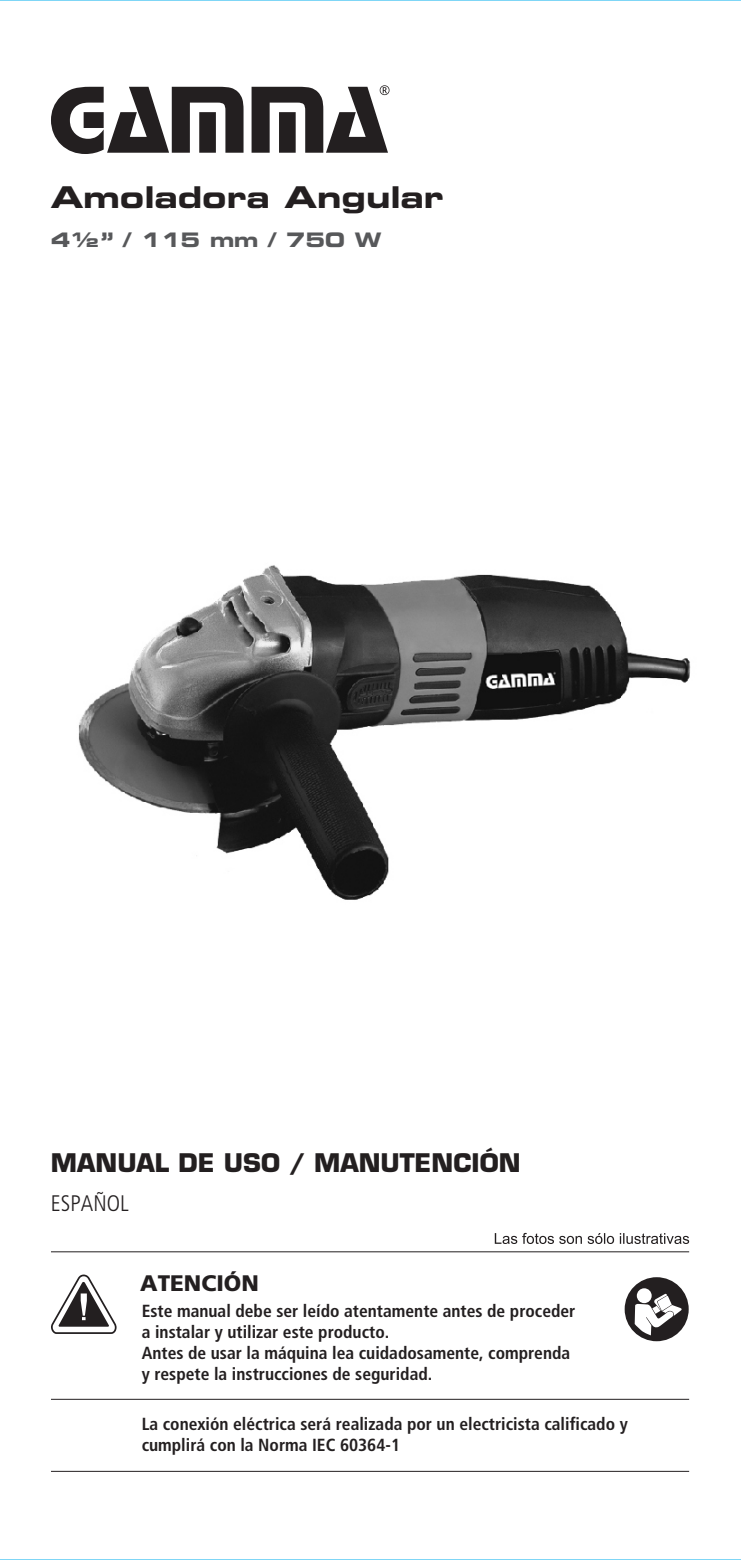
<style>
.page{position:relative;width:741px;height:1560px;background:#fff}
.page>*{position:absolute;margin:0;border:0;box-sizing:border-box;transform-origin:0 0}
.t1{font:30px "Eurostile Bold Extended Two";color:#231f20}
.t2{font:700 25px "Eurostile";color:#231f20}
.t3{font:900 22.5px "Frutiger";color:#231f20}
.t4{font:300 condensed 22.5px "Frutiger";color:#231f20}
.t5{font:20px "Eurostile Bold Extended Two";color:#57585a}
.t6{font:700 condensed 17.5px/20.8px "Frutiger";color:#231f20}
</style>
<div class="page">
<svg style="left:51px;top:87px;width:192px;height:67px"></svg>
<svg style="left:251px;top:85px;width:138px;height:68px"></svg>
<svg style="left:51px;top:1274px;width:66px;height:59px"></svg>
<hr style="left:51px;top:1398px;width:638px;height:1px;background:#231f20">
<hr style="left:51px;top:1251px;width:638px;height:1px;background:#231f20">
<hr style="left:51px;top:1470px;width:638px;height:1px;background:#231f20">
<img style="left:78px;top:565px;width:613px;height:335px">
<div style="left:624px;top:1276px;width:64px;height:64px;background:#231f20;border-radius:50%"></div>
<svg style="left:636px;top:1288px;width:15px;height:14px"></svg>
<svg style="left:634px;top:1293px;width:49px;height:42px"></svg>
<svg style="left:494px;top:1232px;width:195px;height:11px"></svg>
<h1 class="t1" style="left:51px;top:187px;width:394px">Amoladora Angular</h1>
<p class="t5" style="left:51px;top:233px;width:332px">4½” / 115 mm / 750 W</p>
<h2 class="t2" style="left:51px;top:1153px;width:471px">MANUAL DE USO / MANUTENCIÓN</h2>
<p class="t4" style="left:51px;top:1190px;width:79px">ESPAÑOL</p>
<p class="t3" style="left:140px;top:1272px;width:120px">ATENCIÓN</p>
<p class="t6" style="left:142px;top:1300px;width:435px">Este manual debe ser leído atentamente antes de proceder a instalar y utilizar este producto.<br>Antes de usar la máquina lea cuidadosamente, comprenda y respete la instrucciones de seguridad.</p>
<p class="t6" style="left:142px;top:1413px;width:487px">La conexión eléctrica será realizada por un electricista calificado y cumplirá con la Norma IEC 60364-1</p>
</div>
